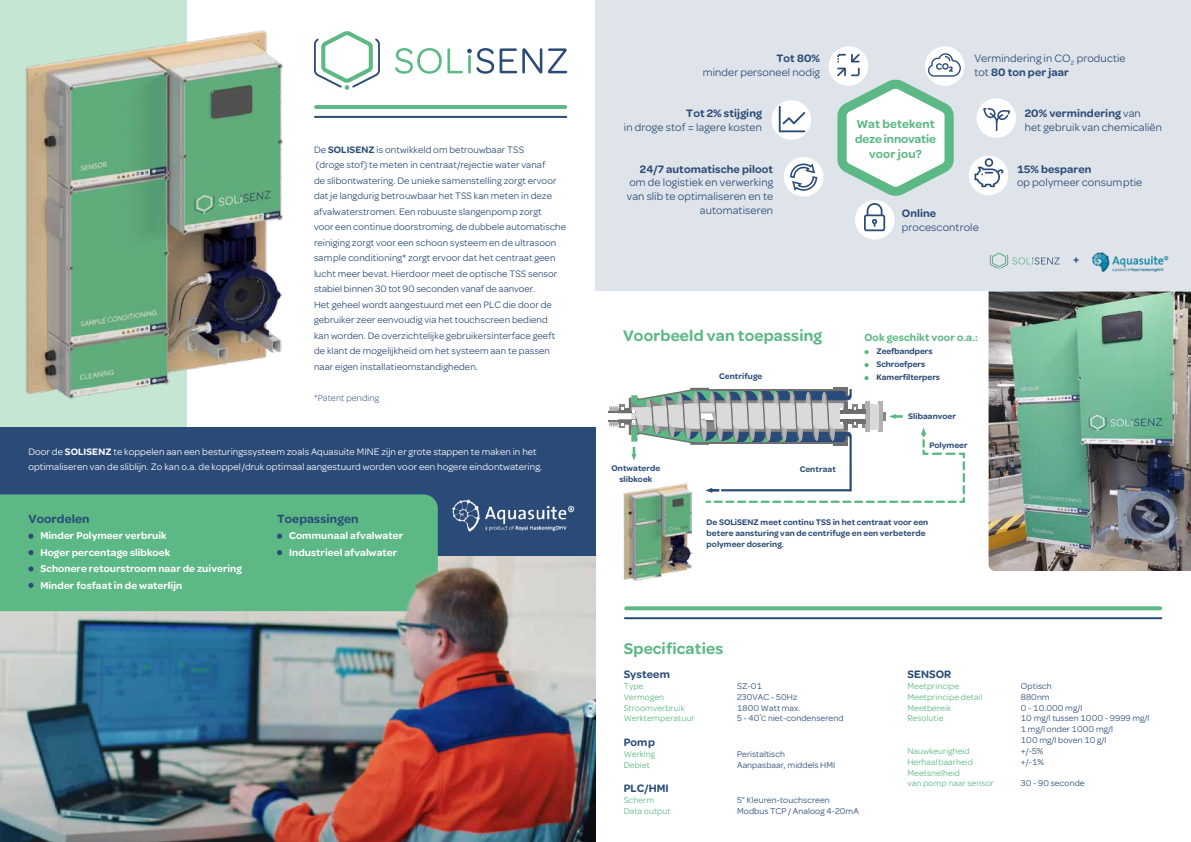
<style>
.page{position:relative;width:1191px;height:842px;background:#fff}
.page>*{position:absolute;margin:0;border:0;box-sizing:border-box;transform-origin:0 0}
.t1{font:600 16.6px "Omnes Sparv";letter-spacing:.01em;color:#5cb885}
.t2{font:600 12.7px "Omnes Sparv";letter-spacing:.01em;color:#2a4b78}
.t3{font:600 12.4px/14.9px "Omnes Sparv";letter-spacing:.01em;color:#5cb885;text-align:center}
.t4{font:11.5px/13.8px "Omnes Sparv";letter-spacing:.01em;color:#2a4b78}
.t5{font:600 11.5px "Omnes Sparv";letter-spacing:.01em;color:#2a4b78}
.t6{font:600 11px "Omnes Sparv";letter-spacing:.01em;color:#5cb885}
.t7{font:600 10.6px/16.4px "Omnes Sparv";letter-spacing:.01em;color:#fff}
.t8{font:10px/15.5px "Omnes Sparv";letter-spacing:.01em;color:#2a4b78}
.t9{font:10px/15.5px "Omnes Sparv";letter-spacing:.01em;color:#fff}
.t10{font:300 9.5px "Omnes Sparv";letter-spacing:.01em;color:#2a4b78}
.t11{font:9px/10.8px "Omnes Sparv";letter-spacing:.01em;color:#2a4b78}
.t12{font:9px/10.8px "Omnes Sparv";letter-spacing:.01em;color:#5cb885}
.t13{font:600 8.7px/11px "Omnes Sparv";letter-spacing:.01em;color:#2a4b78}
.s1{font-weight:600}
.s2{font-family:"Arial"}
.s3{font-size:8px}
</style>
<div class="page">
<div style="left:0;top:0;width:187px;height:430px;background:#c6e6d4"></div>
<img style="left:0;top:556px;width:596px;height:286px">
<div style="left:0;top:427px;width:595px;height:129px;background:#2a4b78"></div>
<div style="left:595px;top:0;width:596px;height:291px;background:#dfe4ea"></div>
<div style="left:0;top:494px;width:438px;height:117px;background:#5cb885"></div>
<svg style="left:314px;top:31px;width:66px;height:59px"></svg>
<svg style="left:548px;top:48px;width:19px;height:25px"></svg>
<svg style="left:395px;top:48px;width:147px;height:26px"></svg>
<svg style="left:990px;top:253px;width:69px;height:16px"></svg>
<svg style="left:626px;top:606px;width:534px;height:4px;background:#69bd8e"></svg>
<hr style="left:625px;top:617px;width:536px;height:2px;background:#2a4b78">
<div style="left:925px;top:46px;width:39px;height:40px;background:#fff;border-radius:50%"></div>
<div style="left:968px;top:156px;width:40px;height:39px;background:#fff;border-radius:50%"></div>
<div style="left:855px;top:200px;width:39px;height:40px;background:#fff;border-radius:50%"></div>
<div style="left:784px;top:157px;width:39px;height:40px;background:#fff;border-radius:50%"></div>
<div style="left:771px;top:100px;width:40px;height:40px;background:#fff;border-radius:50%"></div>
<div style="left:828px;top:46px;width:40px;height:40px;background:#fff;border-radius:50%"></div>
<svg style="left:974px;top:158px;width:29px;height:29px"></svg>
<svg style="left:864px;top:203px;width:21px;height:28px"></svg>
<svg style="left:790px;top:164px;width:27px;height:27px"></svg>
<svg style="left:778px;top:106px;width:27px;height:26px"></svg>
<svg style="left:837px;top:53px;width:124px;height:143px"></svg>
<div style="left:976px;top:98px;width:40px;height:40px;background:#fff;border-radius:50%"></div>
<svg style="left:983px;top:108px;width:27px;height:23px"></svg>
<svg style="left:28px;top:534px;width:5px;height:5px"></svg>
<svg style="left:28px;top:550px;width:5px;height:5px"></svg>
<svg style="left:28px;top:566px;width:5px;height:5px"></svg>
<svg style="left:28px;top:583px;width:5px;height:5px"></svg>
<svg style="left:277px;top:534px;width:5px;height:5px"></svg>
<svg style="left:277px;top:550px;width:5px;height:5px"></svg>
<img style="left:988px;top:291px;width:203px;height:280px">
<hr style="left:316px;top:105px;width:249px;height:4px;background:#5cb885">
<hr style="left:315px;top:116px;width:251px;height:2px;background:#2a4b78">
<img style="left:452px;top:499px;width:123px;height:33px">
<img style="left:394px;top:556px;width:126px;height:73px">
<img style="left:25px;top:30px;width:258px;height:370px">
<img style="left:1092px;top:252px;width:77px;height:20px">
<svg style="left:864px;top:350px;width:4px;height:4px"></svg>
<svg style="left:864px;top:363px;width:4px;height:4px"></svg>
<svg style="left:864px;top:376px;width:4px;height:4px"></svg>
<hr style="left:833px;top:387px;width:14px;height:3px;background:#706f6f">
<img style="left:624px;top:504px;width:67px;height:76px">
<svg style="left:609px;top:388px;width:356px;height:116px"></svg>
<p class="t8" style="left:314px;top:141px;width:253px">De <span class="s1">SOLISENZ</span> is ontwikkeld om betrouwbaar TSS<br>(droge stof) te meten in centraat/rejectie water vanaf<br>de slibontwatering. De unieke samenstelling zorgt ervoor dat je langdurig betrouwbaar het TSS kan meten in deze afvalwaterstromen. Een robuuste slangenpomp zorgt<br>voor een continue doorstroming, de dubbele automatische reiniging zorgt voor een schoon systeem en de ultrasoon sample conditioning* zorgt ervoor dat het centraat geen lucht meer bevat. Hierdoor meet de optische TSS sensor stabiel binnen 30 tot 90 seconden vanaf de aanvoer.<br>Het geheel wordt aangestuurd met een PLC die door de gebruiker zeer eenvoudig via het touchscreen bediend<br>kan worden. De overzichtelijke gebruikersinterface geeft de klant de mogelijkheid om het systeem aan te passen naar eigen installatieomstandigheden.</p>
<p class="t10" style="left:314px;top:391px;width:67px">*Patent pending</p>
<p class="t9" style="left:28px;top:443px;width:515px">Door de <span class="s1">SOLISENZ</span> te koppelen aan een besturingssysteem zoals Aquasuite MINE zijn er grote stappen te maken in het optimaliseren van de sliblijn. Zo kan o.a. de koppel/druk optimaal aangestuurd worden voor een hogere eindontwatering.</p>
<p class="t2" style="left:28px;top:510px;width:63px">Voordelen</p>
<p class="t7" style="left:40px;top:527px;width:203px">Minder Polymeer verbruik<br>Hoger percentage slibkoek<br>Schonere retourstroom naar de zuivering<br>Minder fosfaat in de waterlijn</p>
<p class="t2" style="left:277px;top:510px;width:83px">Toepassingen</p>
<p class="t7" style="left:289px;top:527px;width:116px">Communaal afvalwater<br>Industrieel afvalwater</p>
<p class="t5" style="left:776px;top:50px;width:45px">Tot 80%</p>
<p class="t4" style="left:703px;top:65px;width:119px">minder personeel nodig</p>
<p class="t5" style="left:686px;top:105px;width:77px">Tot 2% stijging</p>
<p class="t4" style="left:624px;top:120px;width:140px">in droge stof = lagere kosten</p>
<p class="t5" style="left:640px;top:160px;width:135px">24/7 automatische piloot</p>
<p class="t4" style="left:627px;top:175px;width:148px;text-align:right">om de logistiek en verwerking van slib te optimaliseren en te automatiseren</p>
<p class="t3" style="left:855px;top:116px;width:82px">Wat betekent deze innovatie voor jou?</p>
<p class="t4" style="left:974px;top:51px;width:153px">Vermindering in CO<sub>2</sub> productie tot <span class="s1">80 ton per jaar</span></p>
<p class="t4" style="left:1024px;top:106px;width:139px"><span class="s1">20% vermindering</span> van<br>het gebruik van chemicaliën</p>
<p class="t5" style="left:1017px;top:161px;width:76px">15% besparen</p>
<p class="t4" style="left:1017px;top:175px;width:127px">op polymeer consumptie</p>
<p class="t5" style="left:902px;top:205px;width:36px">Online</p>
<p class="t4" style="left:902px;top:220px;width:78px">procescontrole</p>
<p class="t5" style="left:1073px;top:251px;width:8px">+</p>
<h1 class="t1" style="left:623px;top:324px;width:200px">Voorbeeld van toepassing</h1>
<p class="t13" style="left:719px;top:370px;width:45px">Centrifuge</p>
<p class="t13" style="left:611px;top:462px;width:50px">Ontwaterde</p>
<p class="t13" style="left:799px;top:463px;width:38px">Centraat</p>
<p class="t13" style="left:619px;top:473px;width:34px">slibkoek</p>
<p class="t6" style="left:864px;top:330px;width:115px">Ook geschikt voor o.a.:</p>
<p class="t13" style="left:876px;top:344px;width:65px;line-height:13px">Zeefbandpers<br>Schroefpers<br>Kamerfilterpers</p>
<p class="t13" style="left:908px;top:410px;width:49px">Slibaanvoer</p>
<p class="t13" style="left:929px;top:439px;width:40px">Polymeer</p>
<p class="t13" style="left:706px;top:516px;width:223px">De SOLiSENZ meet continu TSS in het centraat voor een betere aansturing van de centrifuge en een verbeterde polymeer dosering.</p>
<h1 class="t1" style="left:624px;top:637px;width:101px">Specificaties</h1>
<p class="t5" style="left:623px;top:666px;width:48px">Systeem</p>
<p class="t12" style="left:623px;top:680px;width:21px">Type</p>
<p class="t11" style="left:737px;top:680px;width:27px">SZ-01</p>
<p class="t12" style="left:623px;top:691px;width:42px">Vermogen</p>
<p class="t11" style="left:737px;top:691px;width:62px">230VAC - 50Hz</p>
<p class="t12" style="left:623px;top:702px;width:63px">Stroomverbruik</p>
<p class="t11" style="left:737px;top:702px;width:65px">1800 Watt max.</p>
<p class="t12" style="left:623px;top:713px;width:72px">Werktemperatuur</p>
<p class="t11" style="left:737px;top:713px;width:108px">5 - 40<span class="s2">̊</span><span class="s3">C</span> niet-condenserend</p>
<p class="t5" style="left:623px;top:734px;width:33px">Pomp</p>
<p class="t12" style="left:623px;top:748px;width:33px">Werking</p>
<p class="t11" style="left:737px;top:748px;width:49px">Peristaltisch</p>
<p class="t12" style="left:623px;top:759px;width:28px">Debiet</p>
<p class="t11" style="left:737px;top:759px;width:100px">Aanpasbaar, middels HMI</p>
<p class="t5" style="left:623px;top:780px;width:47px">PLC/HMI</p>
<p class="t12" style="left:623px;top:794px;width:32px">Scherm</p>
<p class="t11" style="left:737px;top:794px;width:94px">5” Kleuren-touchscreen</p>
<p class="t12" style="left:623px;top:805px;width:48px">Data output</p>
<p class="t11" style="left:737px;top:805px;width:123px">Modbus TCP / Analoog 4-20mA</p>
<p class="t5" style="left:907px;top:666px;width:45px">SENSOR</p>
<p class="t12" style="left:907px;top:680px;width:53px">Meetprincipe</p>
<p class="t11" style="left:1020px;top:680px;width:33px">Optisch</p>
<p class="t12" style="left:907px;top:691px;width:77px">Meetprincipe detail</p>
<p class="t11" style="left:1020px;top:691px;width:30px">880nm</p>
<p class="t12" style="left:907px;top:702px;width:45px">Meetbereik</p>
<p class="t11" style="left:1020px;top:702px;width:63px">0 - 10.000 mg/l</p>
<p class="t12" style="left:907px;top:713px;width:38px">Resolutie</p>
<p class="t11" style="left:1020px;top:713px;width:130px">10 mg/l tussen 1000 - 9999 mg/l<br>1 mg/l onder 1000 mg/l<br>100 mg/l boven 10 g/l</p>
<p class="t12" style="left:907px;top:745px;width:64px">Nauwkeurigheid</p>
<p class="t11" style="left:1020px;top:745px;width:24px">+/-5%</p>
<p class="t12" style="left:907px;top:756px;width:67px">Herhaalbaarheid</p>
<p class="t11" style="left:1020px;top:756px;width:25px">+/-1%</p>
<p class="t12" style="left:907px;top:767px;width:88px">Meetsnelheid<br>van pomp naar sensor</p>
<p class="t11" style="left:1020px;top:777px;width:65px">30 - 90 seconde</p>
</div>
